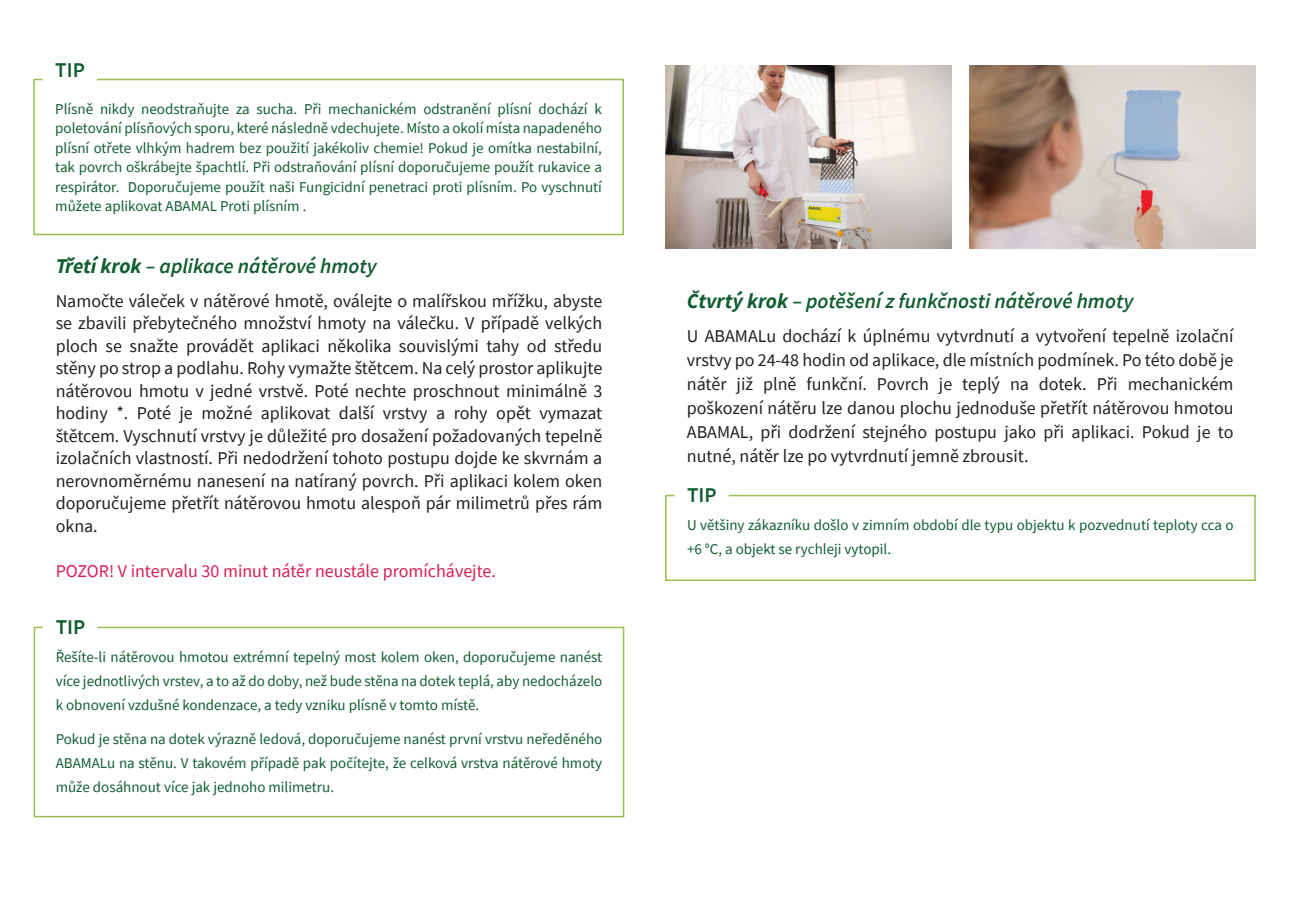
<style>
.page{position:relative;width:1289px;height:919px;background:#fff}
.page>*{position:absolute;margin:0;border:0;box-sizing:border-box;transform-origin:0 0}
.t1{font:italic 600 21px "Source Sans Pro";color:#105d30}
.t2{font:600 21px "Source Sans Pro";color:#105d30}
.t3{font:18px/22.5px "Source Sans Pro";color:#231f20;text-align:justify}
.t4{font:18px "Source Sans Pro";color:#da1d54}
.t5{font:15px/24px "Source Sans Pro";color:#105d30;text-align:justify}
.s1{font-weight:700}
</style>
<div class="page">
<svg style="left:665px;top:494px;width:591px;height:87px"></svg>
<svg style="left:33px;top:78px;width:591px;height:158px"></svg>
<img style="left:665px;top:65px;width:286px;height:183px">
<img style="left:969px;top:65px;width:286px;height:183px">
<svg style="left:33px;top:626px;width:592px;height:192px"></svg>
<p class="t2" style="left:55px;top:57px;width:31px">TIP</p>
<p class="t5" style="left:55px;top:99px;width:548px;line-height:19.5px">Plísně nikdy neodstraňujte za sucha. Při mechanickém odstranění plísní dochází k poletování plísňových sporu, které následně vdechujete. Místo a okolí místa napadeného plísní otřete vlhkým hadrem bez použití jakékoliv chemie! Pokud je omítka nestabilní, tak povrch oškrábejte špachtlí. Při odstraňování plísní doporučujeme použít rukavice a respirátor. Doporučujeme použít naši Fungicidní penetraci proti plísním. Po vyschnutí můžete aplikovat ABAMAL Proti plísním .</p>
<p class="t1" style="left:56px;top:252px;width:322px"><span class="s1">Třetí krok</span> – aplikace nátěrové hmoty</p>
<p class="t3" style="left:56px;top:289px;width:548px">Namočte váleček v nátěrové hmotě, oválejte o malířskou mřížku, abyste se zbavili přebytečného množství hmoty na válečku. V případě velkých ploch se snažte provádět aplikaci několika souvislými tahy od středu stěny po strop a podlahu. Rohy vymažte štětcem. Na celý prostor aplikujte nátěrovou hmotu v jedné vrstvě. Poté nechte proschnout minimálně 3 hodiny *. Poté je možné aplikovat další vrstvy a rohy opět vymazat štětcem. Vyschnutí vrstvy je důležité pro dosažení požadovaných tepelně izolačních vlastností. Při nedodržení tohoto postupu dojde ke skvrnám a nerovnoměrnému nanesení na natíraný povrch. Při aplikaci kolem oken doporučujeme přetřít nátěrovou hmotu alespoň pár milimetrů přes rám okna.</p>
<p class="t4" style="left:56px;top:559px;width:442px">POZOR! V intervalu 30 minut nátěr neustále promíchávejte.</p>
<p class="t2" style="left:56px;top:613px;width:31px">TIP</p>
<p class="t5" style="left:56px;top:644px;width:548px">Řešíte-li nátěrovou hmotou extrémní tepelný most kolem oken, doporučujeme nanést více jednotlivých vrstev, a to až do doby, než bude stěna na dotek teplá, aby nedocházelo k obnovení vzdušné kondenzace, a tedy vzniku plísně v tomto místě.</p>
<p class="t5" style="left:56px;top:727px;width:548px">Pokud je stěna na dotek výrazně ledová, doporučujeme nanést první vrstvu neředěného ABAMALu na stěnu. V takovém případě pak počítejte, že celková vrstva nátěrové hmoty může dosáhnout více jak jednoho milimetru.</p>
<p class="t1" style="left:687px;top:287px;width:448px"><span class="s1">Čtvrtý krok</span> – potěšení z funkčnosti nátěrové hmoty</p>
<p class="t3" style="left:687px;top:323px;width:548px;line-height:24px">U ABAMALu dochází k úplnému vytvrdnutí a vytvoření tepelně izolační vrstvy po 24-48 hodin od aplikace, dle místních podmínek. Po této době je nátěr již plně funkční. Povrch je teplý na dotek. Při mechanickém poškození nátěru lze danou plochu jednoduše přetřít nátěrovou hmotou ABAMAL, při dodržení stejného postupu jako při aplikaci. Pokud je to nutné, nátěr lze po vytvrdnutí jemně zbrousit.</p>
<p class="t2" style="left:687px;top:481px;width:31px">TIP</p>
<p class="t5" style="left:687px;top:512px;width:548px">U většiny zákazníku došlo v zimním období dle typu objektu k pozvednutí teploty cca o +6 °C, a objekt se rychleji vytopil.</p>
</div>
